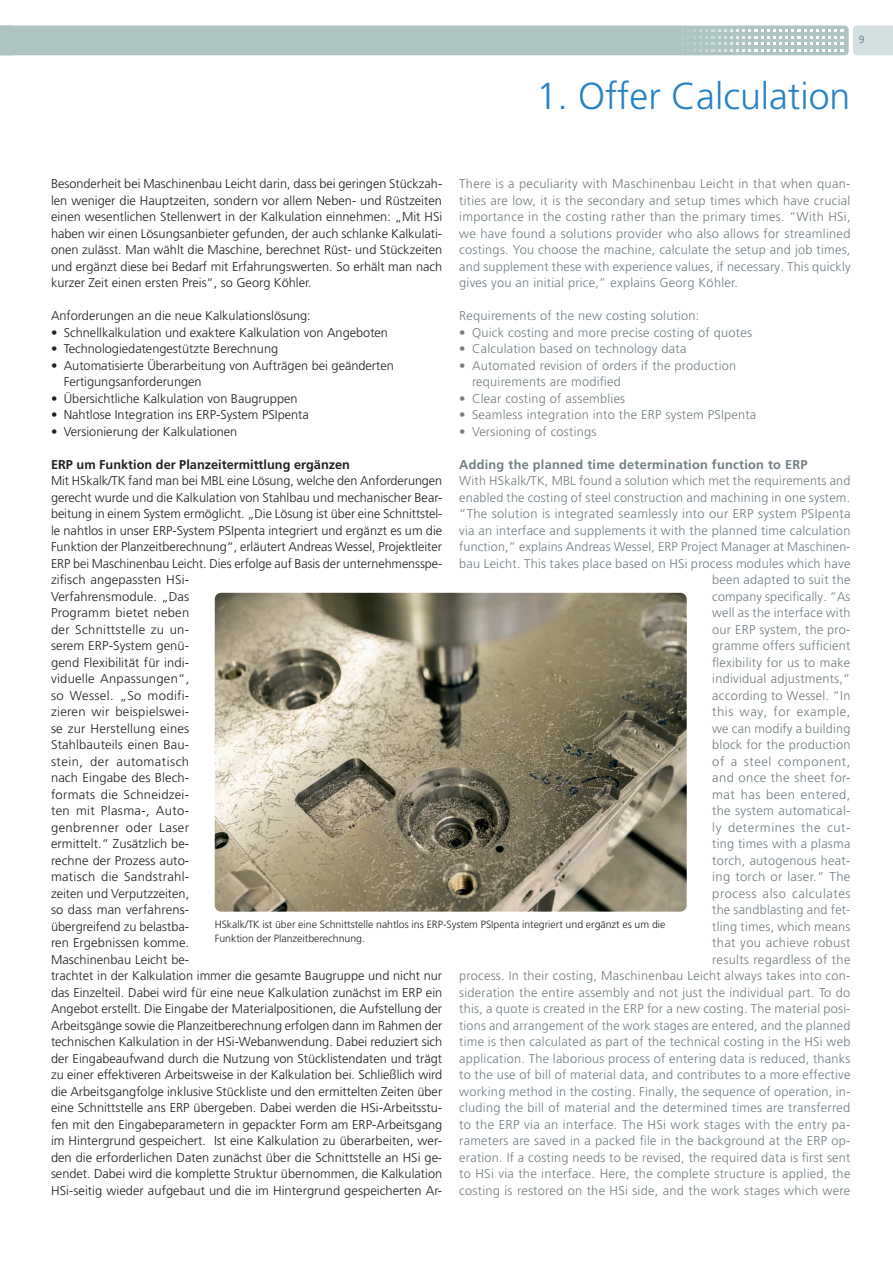
<style>
.page{position:relative;width:893px;height:1263px;background:#fff}
.page>*{position:absolute;margin:0;border:0;box-sizing:border-box;transform-origin:0 0}
.t1{font:300 37.5px "Frutiger LT Pro";color:#2783c5}
.t2{font:300 12.75px/16.5px "Frutiger LT Pro";color:#231f20}
.t3{font:300 12.75px/16.5px "Frutiger LT Pro";letter-spacing:.02em;color:#717d83;text-align:justify}
.t4{font:700 12.75px "Frutiger LT Pro";letter-spacing:.02em;color:#717d83}
.t5{font:700 12.75px "Frutiger LT Pro";color:#231f20}
.t6{font:300 10.5px/13.5px "Frutiger LT Pro";color:#231f20}
.t7{font:10.5px "Frutiger LT Pro";color:#719493}
</style>
<div class="page">
<svg style="left:0;top:26px;width:893px;height:29px;background:#b2c8c7"></svg>
<img style="left:215px;top:593px;width:472px;height:319px">
<p class="t7" style="left:859px;top:33px;width:7px">9</p>
<h1 class="t1" style="left:536px;top:74px;width:315px">1. Offer Calculation</h1>
<p class="t2" style="left:51px;top:176px;width:393px;text-align:justify">Besonderheit bei Maschinenbau Leicht darin, dass bei geringen Stückzah&shy;len weniger die Hauptzeiten, sondern vor allem Neben- und Rüstzeiten einen wesentlichen Stellenwert in der Kalkulation einnehmen: „Mit HSi haben wir einen Lösungsanbieter gefunden, der auch schlanke Kalkulati&shy;onen zulässt. Man wählt die Maschine, berechnet Rüst- und Stückzeiten und ergänzt diese bei Bedarf mit Erfahrungswerten. So erhält man nach kurzer Zeit einen ersten Preis“, so Georg Köhler.</p>
<p class="t2" style="left:51px;top:308px;width:261px">Anforderungen an die neue Kalkulationslösung:</p>
<p class="t2" style="left:51px;top:324px;width:338px">• Schnellkalkulation und exaktere Kalkulation von Angeboten</p>
<p class="t2" style="left:51px;top:341px;width:229px">• Technologiedatengestützte Berechnung</p>
<p class="t2" style="left:64px;top:357px;width:332px;text-indent:-13px">• Automatisierte Überarbeitung von Aufträgen bei geänderten<br>Fertigungsanforderungen</p>
<p class="t2" style="left:51px;top:390px;width:248px">• Übersichtliche Kalkulation von Baugruppen</p>
<p class="t2" style="left:51px;top:407px;width:259px">• Nahtlose Integration ins ERP-System PSIpenta</p>
<p class="t2" style="left:51px;top:423px;width:188px">• Versionierung der Kalkulationen</p>
<p class="t5" style="left:51px;top:457px;width:301px">ERP um Funktion der Planzeitermittlung ergänzen</p>
<p class="t2" style="left:51px;top:473px;width:393px">Mit HSkalk/TK fand man bei MBL eine Lösung, welche den Anforderungen gerecht wurde und die Kalkulation von Stahlbau und mechanischer Bear&shy;beitung in einem System ermöglicht. „Die Lösung ist über eine Schnittstel&shy;le nahtlos in unser ERP-System PSIpenta integriert und ergänzt es um die Funktion der Planzeitberechnung“, erläutert Andreas Wessel, Projektleiter ERP bei Maschinenbau Leicht. Dies erfolge auf Basis der unternehmensspe&shy;zifisch angepassten HSi-<br>Verfahrensmodule. „Das<br>Programm bietet neben<br>der Schnittstelle zu un-<br>serem ERP-System genü-<br>gend Flexibilität für indi-<br>viduelle Anpassungen“,<br>so Wessel. „So modifi-<br>zieren wir beispielswei-<br>se zur Herstellung eines<br>Stahlbauteils einen Bau-<br>stein, der automatisch<br>nach Eingabe des Blech-<br>formats die Schneidzei-<br>ten mit Plasma-, Auto-<br>genbrenner oder Laser<br>ermittelt.“ Zusätzlich be-<br>rechne der Prozess auto-<br>matisch die Sandstrahl-<br>zeiten und Verputzzeiten,<br>so dass man verfahrens-<br>übergreifend zu belastba-<br>ren Ergebnissen komme.<br>Maschinenbau Leicht be-<br>trachtet in der Kalkulation immer die gesamte Baugruppe und nicht nur das Einzelteil. Dabei wird für eine neue Kalkulation zunächst im ERP ein Angebot erstellt. Die Eingabe der Materialpositionen, die Aufstellung der Arbeitsgänge sowie die Planzeitberechnung erfolgen dann im Rahmen der technischen Kalkulation in der HSi-Webanwendung. Dabei reduziert sich der Eingabeaufwand durch die Nutzung von Stücklistendaten und trägt zu einer effektiveren Arbeitsweise in der Kalkulation bei. Schließlich wird die Arbeitsgangfolge inklusive Stückliste und den ermittelten Zeiten über eine Schnittstelle ans ERP übergeben. Dabei werden die HSi-Arbeitsstu&shy;fen mit den Eingabeparametern in gepackter Form am ERP-Arbeitsgang im Hintergrund gespeichert. Ist eine Kalkulation zu überarbeiten, wer&shy;den die erforderlichen Daten zunächst über die Schnittstelle an HSi ge&shy;sendet. Dabei wird die komplette Struktur übernommen, die Kalkulation HSi-seitig wieder aufgebaut und die im Hintergrund gespeicherten Ar-</p>
<p class="t3" style="left:459px;top:176px;width:393px">There is a peculiarity with Maschinenbau Leicht in that when quan&shy;tities are low, it is the secondary and setup times which have crucial importance in the costing rather than the primary times. “With HSi, we have found a solutions provider who also allows for streamlined costings. You choose the machine, calculate the setup and job times, and supplement these with experience values, if necessary. This quickly gives you an initial price,” explains Georg Köhler.</p>
<p class="t3" style="left:459px;top:308px;width:242px">Requirements of the new costing solution:</p>
<p class="t3" style="left:459px;top:324px;width:294px">• Quick costing and more precise costing of quotes</p>
<p class="t3" style="left:459px;top:341px;width:229px">• Calculation based on technology data</p>
<p class="t3" style="left:472px;top:357px;width:266px;text-indent:-13px">• Automated revision of orders if the production requirements are modified</p>
<p class="t3" style="left:459px;top:390px;width:168px">• Clear costing of assemblies</p>
<p class="t3" style="left:459px;top:407px;width:299px">• Seamless integration into the ERP system PSIpenta</p>
<p class="t3" style="left:459px;top:423px;width:139px">• Versioning of costings</p>
<p class="t4" style="left:459px;top:457px;width:350px">Adding the planned time determination function to ERP</p>
<p class="t3" style="left:459px;top:473px;width:393px;text-align:right">With HSkalk/TK, MBL found a solution which met the requirements and enabled the costing of steel construction and machining in one system. “The solution is integrated seamlessly into our ERP system PSIpenta via an interface and supplements it with the planned time calculation function,” explains Andreas Wessel, ERP Project Manager at Maschinen&shy;bau Leicht. This takes place based on HSi process modules which have been adapted to suit the<br>company specifically. “As<br>well as the interface with<br>our ERP system, the pro-<br>gramme offers sufficient<br>flexibility for us to make<br>individual adjustments,”<br>according to Wessel. “In<br>this way, for example,<br>we can modify a building<br>block for the production<br>of a steel component,<br>and once the sheet for-<br>mat has been entered,<br>the system automatical-<br>ly determines the cut-<br>ting times with a plasma<br>torch, autogenous heat-<br>ing torch or laser.” The<br>process also calculates<br>the sandblasting and fet-<br>tling times, which means<br>that you achieve robust<br>results regardless of the<br>process. In their costing, Maschinenbau Leicht always takes into con&shy;sideration the entire assembly and not just the individual part. To do this, a quote is created in the ERP for a new costing. The material posi&shy;tions and arrangement of the work stages are entered, and the planned time is then calculated as part of the technical costing in the HSi web application. The laborious process of entering data is reduced, thanks to the use of bill of material data, and contributes to a more effective working method in the costing. Finally, the sequence of operation, in&shy;cluding the bill of material and the determined times are transferred to the ERP via an interface. The HSi work stages with the entry pa&shy;rameters are saved in a packed file in the background at the ERP op&shy;eration. If a costing needs to be revised, the required data is first sent to HSi via the interface. Here, the complete structure is applied, the costing is restored on the HSi side, and the work stages which were</p>
<p class="t6" style="left:215px;top:918px;width:452px">HSkalk/TK ist über eine Schnittstelle nahtlos ins ERP-System PSIpenta integriert und ergänzt es um die<br>Funktion der Planzeitberechnung.</p>
</div>
